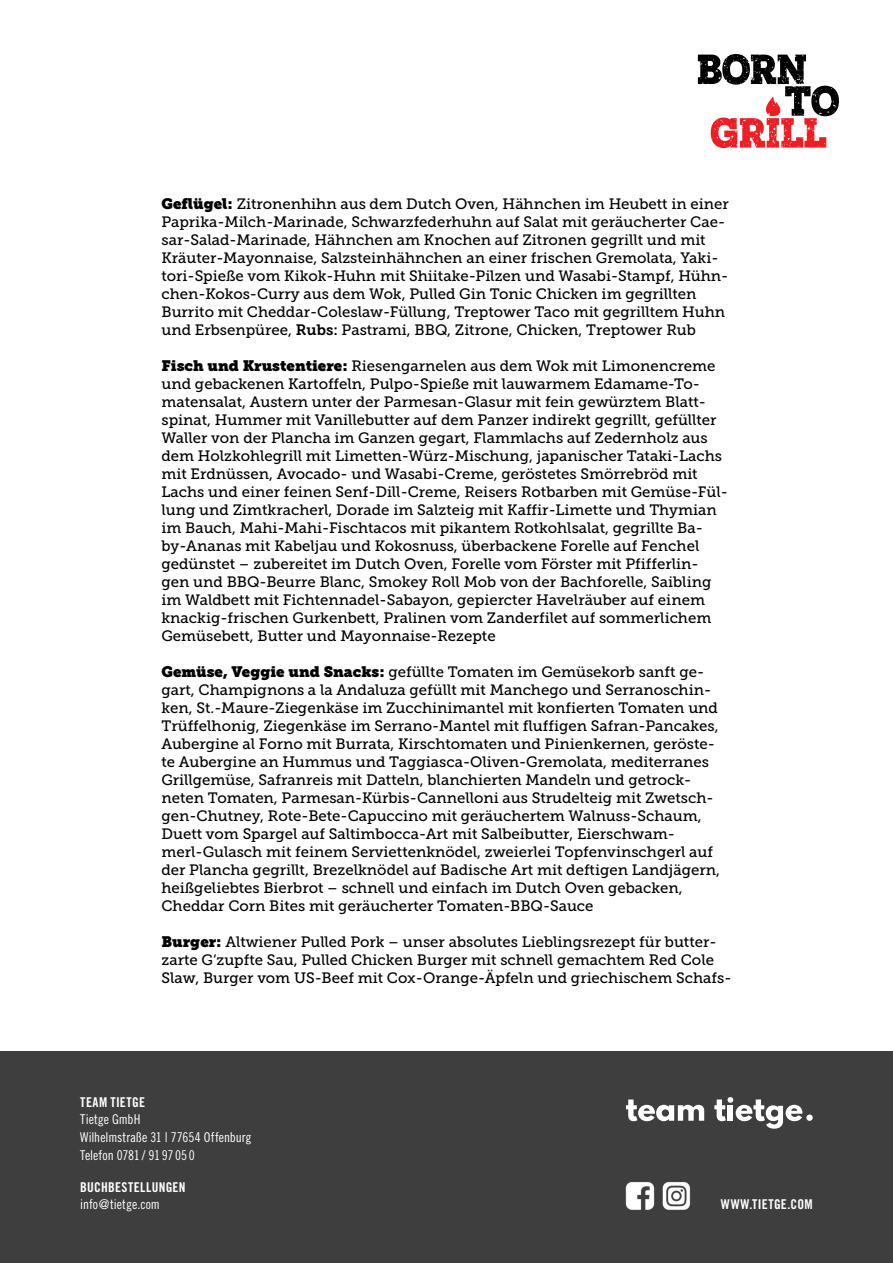
<style>
.page{position:relative;width:893px;height:1263px;background:#fff}
.page>*{position:absolute;margin:0;border:0;box-sizing:border-box;transform-origin:0 0}
.t1{font:15px/18px "Museo Slab 500";color:#000001}
.t2{font:13.5px/18px "Trade Gothic Cond Eighteen";color:#fff}
.t3{font:13.5px "Trade Gothic Bold Cond Twenty";letter-spacing:.03em;color:#fff}
.s1{font-family:"Museo Slab"}
.s2{font-family:"Museo Slab 700"}
</style>
<div class="page">
<svg style="left:698px;top:54px;width:141px;height:94px"></svg>
<div style="left:0;top:1052px;width:893px;height:211px;background:#3e3e3f"></div>
<svg style="left:626px;top:1099px;width:78px;height:22px"></svg>
<svg style="left:714px;top:1097px;width:88px;height:32px"></svg>
<div style="left:806px;top:1114px;width:7px;height:7px;background:#fff;border-radius:50%"></div>
<img style="left:662px;top:1182px;width:29px;height:28px">
<img style="left:625px;top:1182px;width:30px;height:28px">
<p class="t1" style="left:161px;top:195px;width:569px"><span class="s1">Geflügel:</span> Zitronenhihn aus dem Dutch Oven, Hähnchen im Heubett in einer Paprika-Milch-Marinade, Schwarzfederhuhn auf Salat mit geräucherter Cae&shy;sar-Salad-Marinade, Hähnchen am Knochen auf Zitronen gegrillt und mit Kräuter-Mayonnaise, Salzsteinhähnchen an einer frischen Gremolata, Yaki&shy;tori-Spieße vom Kikok-Huhn mit Shiitake-Pilzen und Wasabi-Stampf, Hühn&shy;chen-Kokos-Curry aus dem Wok, Pulled Gin Tonic Chicken im gegrillten Burrito mit Cheddar-Coleslaw-Füllung, Treptower Taco mit gegrilltem Huhn und Erbsenpüree, <span class="s2">Rubs:</span> Pastrami, BBQ, Zitrone, Chicken, Treptower Rub</p>
<p class="t1" style="left:161px;top:357px;width:568px"><span class="s1">Fisch und Krustentiere:</span> Riesengarnelen aus dem Wok mit Limonencreme und gebackenen Kartoffeln, Pulpo-Spieße mit lauwarmem Edamame-To&shy;matensalat, Austern unter der Parmesan-Glasur mit fein gewürztem Blatt&shy;spinat, Hummer mit Vanillebutter auf dem Panzer indirekt gegrillt, gefüllter Waller von der Plancha im Ganzen gegart, Flammlachs auf Zedernholz aus dem Holzkohlegrill mit Limetten-Würz-Mischung, japanischer Tataki-Lachs mit Erdnüssen, Avocado- und Wasabi-Creme, geröstetes Smörrebröd mit Lachs und einer feinen Senf-Dill-Creme, Reisers Rotbarben mit Gemüse-Fül&shy;lung und Zimtkracherl, Dorade im Salzteig mit Kaffir-Limette und Thymian im Bauch, Mahi-Mahi-Fischtacos mit pikantem Rotkohlsalat, gegrillte Ba&shy;by-Ananas mit Kabeljau und Kokosnuss, überbackene Forelle auf Fenchel gedünstet – zubereitet im Dutch Oven, Forelle vom Förster mit Pfifferlin&shy;gen und BBQ-Beurre Blanc, Smokey Roll Mob von der Bachforelle, Saibling im Waldbett mit Fichtennadel-Sabayon, gepiercter Havelräuber auf einem knackig-frischen Gurkenbett, Pralinen vom Zanderfilet auf sommerlichem Gemüsebett, Butter und Mayonnaise-Rezepte</p>
<p class="t1" style="left:161px;top:663px;width:560px"><span class="s1">Gemüse, Veggie und Snacks:</span> gefüllte Tomaten im Gemüsekorb sanft ge&shy;gart, Champignons a la Andaluza gefüllt mit Manchego und Serranoschin&shy;ken, St.-Maure-Ziegenkäse im Zucchinimantel mit konfierten Tomaten und Trüffelhonig, Ziegenkäse im Serrano-Mantel mit fluffigen Safran-Pancakes, Aubergine al Forno mit Burrata, Kirschtomaten und Pinienkernen, geröste&shy;te Aubergine an Hummus und Taggiasca-Oliven-Gremolata, mediterranes Grillgemüse, Safranreis mit Datteln, blanchierten Mandeln und getrock&shy;neten Tomaten, Parmesan-Kürbis-Cannelloni aus Strudelteig mit Zwetsch&shy;gen-Chutney, Rote-Bete-Capuccino mit geräuchertem Walnuss-Schaum, Duett vom Spargel auf Saltimbocca-Art mit Salbeibutter, Eierschwam&shy;merl-Gulasch mit feinem Serviettenknödel, zweierlei Topfenvinschgerl auf der Plancha gegrillt, Brezelknödel auf Badische Art mit deftigen Landjägern, heißgeliebtes Bierbrot – schnell und einfach im Dutch Oven gebacken, Cheddar Corn Bites mit geräucherter Tomaten-BBQ-Sauce</p>
<p class="t1" style="left:161px;top:933px;width:571px"><span class="s1">Burger:</span> Altwiener Pulled Pork – unser absolutes Lieblingsrezept für butter&shy;zarte G‘zupfte Sau, Pulled Chicken Burger mit schnell gemachtem Red Cole<br>Slaw, Burger vom US-Beef mit Cox-Orange-Äpfeln und griechischem Schafs-</p>
<p class="t3" style="left:80px;top:1094px;width:66px">TEAM TIETGE</p>
<p class="t2" style="left:80px;top:1110px;width:173px">Tietge GmbH<br>Wilhelmstraße 31 | 77654 Offenburg<br>Telefon 0781 / 91 97 05 0</p>
<p class="t3" style="left:80px;top:1179px;width:107px">BUCHBESTELLUNGEN</p>
<p class="t2" style="left:80px;top:1195px;width:81px">info@tietge.com</p>
<p class="t3" style="left:721px;top:1196px;width:93px">WWW.TIETGE.COM</p>
</div>
